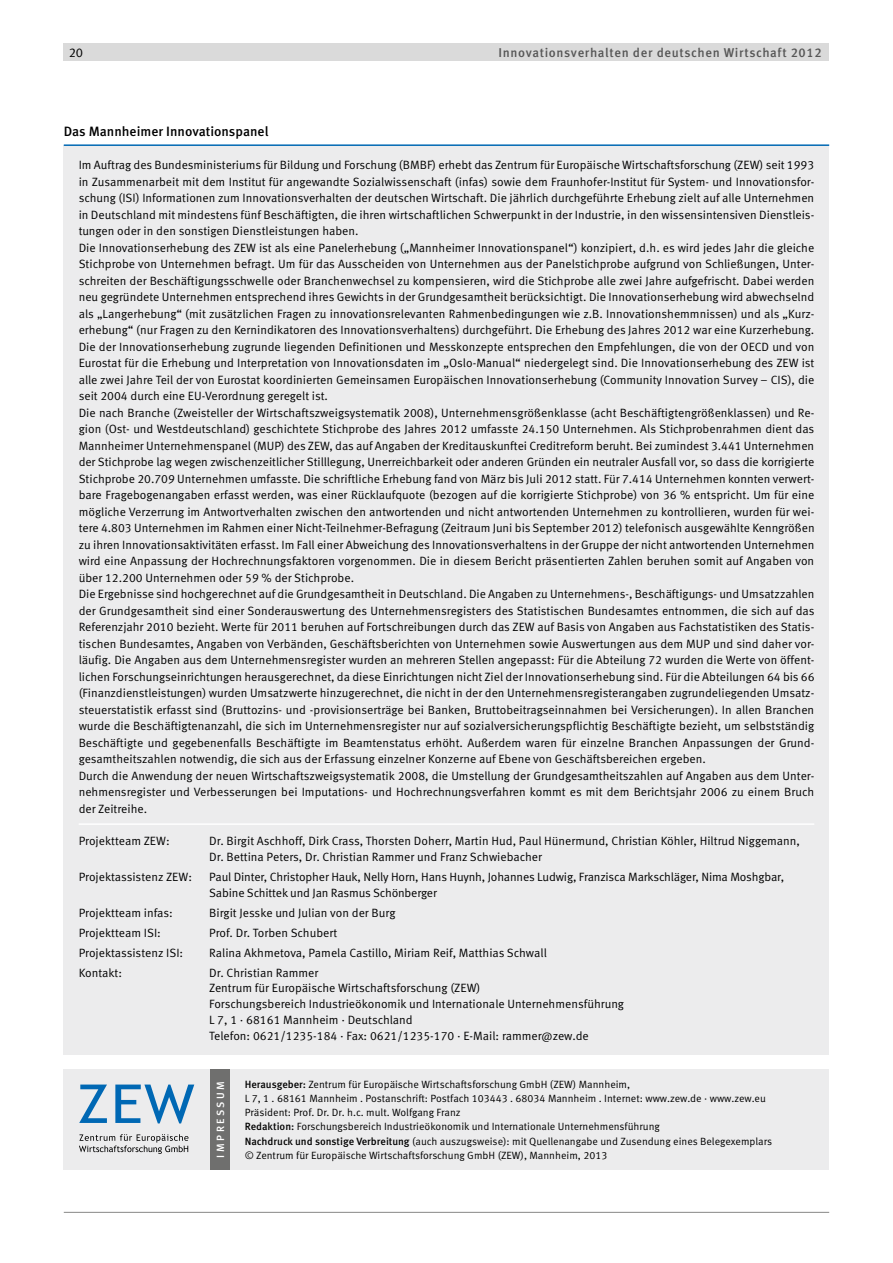
<style>
.page{position:relative;width:893px;height:1263px;background:#fff}
.page>*{position:absolute;margin:0;border:0;box-sizing:border-box;transform-origin:0 0}
.t1{font:500 13.5px "Meta Pro";color:#000}
.t2{font:500 12.75px "Meta Pro";letter-spacing:.05em;color:#565656}
.t3{font:12.75px "Meta Pro";color:#000}
.t4{font:12px/16.5px "Meta Pro";color:#000}
.t5{font:10.5px/14.2px "Meta Pro";color:#000}
.t6{font:500 10.5px "Meta Pro";color:#fff}
.s1{font-weight:500}
</style>
<div class="page">
<div style="left:64px;top:43px;width:765px;height:18px;background:#dadada"></div>
<hr style="left:64px;top:1212px;width:765px;height:1px;background:#878786">
<div style="left:64px;top:1069px;width:765px;height:100px;background:#ececed"></div>
<div style="left:64px;top:145px;width:765px;height:910px;background:#ececed"></div>
<hr style="left:79px;top:823px;width:735px;height:2px;background:#fff">
<hr style="left:64px;top:144px;width:765px;height:2px;background:#0069b4">
<svg style="left:79px;top:1084px;width:28px;height:39px"></svg>
<svg style="left:115px;top:1084px;width:79px;height:39px"></svg>
<svg style="left:79px;top:1134px;width:109px;height:20px"></svg>
<div style="left:210px;top:1069px;width:20px;height:100px;background:#6f6f6e"></div>
<p class="t3" style="left:69px;top:44px;width:16px">20</p>
<p class="t2" style="left:498px;top:44px;width:325px">Innovationsverhalten der deutschen Wirtschaft 2012</p>
<p class="t1" style="left:64px;top:123px;width:206px">Das Mannheimer Innovationspanel</p>
<p class="t4" style="left:79px;top:157px;width:737px">Im Auftrag des Bundesministeriums für Bildung und Forschung (BMBF) erhebt das Zentrum für Europäische Wirtschaftsforschung (ZEW) seit 1993 in Zusammenarbeit mit dem Institut für angewandte Sozialwissenschaft (infas) sowie dem Fraunhofer-Institut für System- und Innovationsfor&shy;schung (ISI) Informationen zum Innovationsverhalten der deutschen Wirtschaft. Die jährlich durchgeführte Erhebung zielt auf alle Unternehmen in Deutschland mit mindestens fünf Beschäftigten, die ihren wirtschaftlichen Schwerpunkt in der Industrie, in den wissensintensiven Dienstleis&shy;tungen oder in den sonstigen Dienstleistungen haben.<br>Die Innovationserhebung des ZEW ist als eine Panelerhebung („Mannheimer Innovationspanel“) konzipiert, d.h. es wird jedes Jahr die gleiche Stichprobe von Unternehmen befragt. Um für das Ausscheiden von Unternehmen aus der Panelstichprobe aufgrund von Schließungen, Unter&shy;schreiten der Beschäftigungsschwelle oder Branchenwechsel zu kompensieren, wird die Stichprobe alle zwei Jahre aufgefrischt. Dabei werden neu gegründete Unternehmen entsprechend ihres Gewichts in der Grundgesamtheit berücksichtigt. Die Innovationserhebung wird abwechselnd als „Langerhebung“ (mit zusätzlichen Fragen zu innovationsrelevanten Rahmenbedingungen wie z.B. Innovationshemmnissen) und als „Kurz&shy;erhebung“ (nur Fragen zu den Kernindikatoren des Innovationsverhaltens) durchgeführt. Die Erhebung des Jahres 2012 war eine Kurzerhebung.<br>Die der Innovationserhebung zugrunde liegenden Definitionen und Messkonzepte entsprechen den Empfehlungen, die von der OECD und von Eurostat für die Erhebung und Interpretation von Innovationsdaten im „Oslo-Manual“ niedergelegt sind. Die Innovationserhebung des ZEW ist alle zwei Jahre Teil der von Eurostat koordinierten Gemeinsamen Europäischen Innovationserhebung (Community Innovation Survey – CIS), die seit 2004 durch eine EU-Verordnung geregelt ist.<br>Die nach Branche (Zweisteller der Wirtschaftszweigsystematik 2008), Unternehmensgrößenklasse (acht Beschäftigtengrößenklassen) und Re&shy;gion (Ost- und Westdeutschland) geschichtete Stichprobe des Jahres 2012 umfasste 24.150 Unternehmen. Als Stichprobenrahmen dient das Mannheimer Unternehmenspanel (MUP) des ZEW, das auf Angaben der Kreditauskunftei Creditreform beruht. Bei zumindest 3.441 Unternehmen der Stichprobe lag wegen zwischenzeitlicher Stilllegung, Unerreichbarkeit oder anderen Gründen ein neutraler Ausfall vor, so dass die korrigierte Stichprobe 20.709 Unternehmen umfasste. Die schriftliche Erhebung fand von März bis Juli 2012 statt. Für 7.414 Unternehmen konnten verwert&shy;bare Fragebogenangaben erfasst werden, was einer Rücklaufquote (bezogen auf die korrigierte Stichprobe) von 36 % entspricht. Um für eine mögliche Verzerrung im Antwortverhalten zwischen den antwortenden und nicht antwortenden Unternehmen zu kontrollieren, wurden für wei&shy;tere 4.803 Unternehmen im Rahmen einer Nicht-Teilnehmer-Befragung (Zeitraum Juni bis September 2012) telefonisch ausgewählte Kenngrößen zu ihren Innovationsaktivitäten erfasst. Im Fall einer Abweichung des Innovationsverhaltens in der Gruppe der nicht antwortenden Unternehmen wird eine Anpassung der Hochrechnungsfaktoren vorgenommen. Die in diesem Bericht präsentierten Zahlen beruhen somit auf Angaben von über 12.200 Unternehmen oder 59 % der Stichprobe.<br>Die Ergebnisse sind hochgerechnet auf die Grundgesamtheit in Deutschland. Die Angaben zu Unternehmens-, Beschäftigungs- und Umsatzzahlen der Grundgesamtheit sind einer Sonderauswertung des Unternehmensregisters des Statistischen Bundesamtes entnommen, die sich auf das Referenzjahr 2010 bezieht. Werte für 2011 beruhen auf Fortschreibungen durch das ZEW auf Basis von Angaben aus Fachstatistiken des Statis&shy;tischen Bundesamtes, Angaben von Verbänden, Geschäftsberichten von Unternehmen sowie Auswertungen aus dem MUP und sind daher vor&shy;läufig. Die Angaben aus dem Unternehmensregister wurden an mehreren Stellen angepasst: Für die Abteilung 72 wurden die Werte von öffent&shy;lichen Forschungseinrichtungen herausgerechnet, da diese Einrichtungen nicht Ziel der Innovationserhebung sind. Für die Abteilungen 64 bis 66 (Finanzdienstleistungen) wurden Umsatzwerte hinzugerechnet, die nicht in der den Unternehmensregisterangaben zugrundeliegenden Umsatz&shy;steuerstatistik erfasst sind (Bruttozins- und -provisionserträge bei Banken, Bruttobeitragseinnahmen bei Versicherungen). In allen Branchen wurde die Beschäftigtenanzahl, die sich im Unternehmensregister nur auf sozialversicherungspflichtig Beschäftigte bezieht, um selbstständig Beschäftigte und gegebenenfalls Beschäftigte im Beamtenstatus erhöht. Außerdem waren für einzelne Branchen Anpassungen der Grund&shy;gesamtheitszahlen notwendig, die sich aus der Erfassung einzelner Konzerne auf Ebene von Geschäftsbereichen ergeben.<br>Durch die Anwendung der neuen Wirtschaftszweigsystematik 2008, die Umstellung der Grundgesamtheitszahlen auf Angaben aus dem Unter&shy;nehmensregister und Verbesserungen bei Imputations- und Hochrechnungsverfahren kommt es mit dem Berichtsjahr 2006 zu einem Bruch der Zeitreihe.</p>
<p class="t4" style="left:79px;top:833px;width:93px">Projektteam ZEW:</p>
<p class="t4" style="left:209px;top:833px;width:592px;line-height:15.8px">Dr. Birgit Aschhoff, Dirk Crass, Thorsten Doherr, Martin Hud, Paul Hünermund, Christian Köhler, Hiltrud Niggemann,<br>Dr. Bettina Peters, Dr. Christian Rammer und Franz Schwiebacher</p>
<p class="t4" style="left:79px;top:869px;width:115px">Projektassistenz ZEW:</p>
<p class="t4" style="left:209px;top:869px;width:577px;line-height:15.8px">Paul Dinter, Christopher Hauk, Nelly Horn, Hans Huynh, Johannes Ludwig, Franzisca Markschläger, Nima Moshgbar,<br>Sabine Schittek und Jan Rasmus Schönberger</p>
<p class="t4" style="left:79px;top:904px;width:96px">Projektteam infas:</p>
<p class="t4" style="left:209px;top:904px;width:188px">Birgit Jesske und Julian von der Burg</p>
<p class="t4" style="left:79px;top:924px;width:84px">Projektteam ISI:</p>
<p class="t4" style="left:209px;top:924px;width:130px">Prof. Dr. Torben Schubert</p>
<p class="t4" style="left:79px;top:944px;width:106px">Projektassistenz ISI:</p>
<p class="t4" style="left:209px;top:944px;width:339px">Ralina Akhmetova, Pamela Castillo, Miriam Reif, Matthias Schwall</p>
<p class="t4" style="left:79px;top:964px;width:45px">Kontakt:</p>
<p class="t4" style="left:209px;top:965px;width:416px;line-height:15.8px">Dr. Christian Rammer<br>Zentrum für Europäische Wirtschaftsforschung (ZEW)<br>Forschungsbereich Industrieökonomik und Internationale Unternehmensführung L 7, 1 · 68161 Mannheim · Deutschland<br>Telefon: 0621/1235-184 · Fax: 0621/1235-170 · E-Mail: rammer@zew.de</p>
<p class="t6" style="left:214px;top:1157px;width:77px;rotate:-90deg">Impressum</p>
<p class="t5" style="left:245px;top:1077px;width:529px"><span class="s1">Herausgeber:</span> Zentrum für Europäische Wirtschaftsforschung GmbH (ZEW) Mannheim,<br>L 7, 1 . 68161 Mannheim . Postanschrift: Postfach 103443 . 68034 Mannheim . Internet: www.zew.de · www.zew.eu Präsident: Prof. Dr. Dr. h.c. mult. Wolfgang Franz<br><span class="s1">Redaktion:</span> Forschungsbereich Industrieökonomik und Internationale Unternehmensführung<br><span class="s1">Nachdruck und sonstige Verbreitung</span> (auch auszugsweise): mit Quellenangabe und Zusendung eines Belegexemplars © Zentrum für Europäische Wirtschaftsforschung GmbH (ZEW), Mannheim, 2013</p>
</div>
